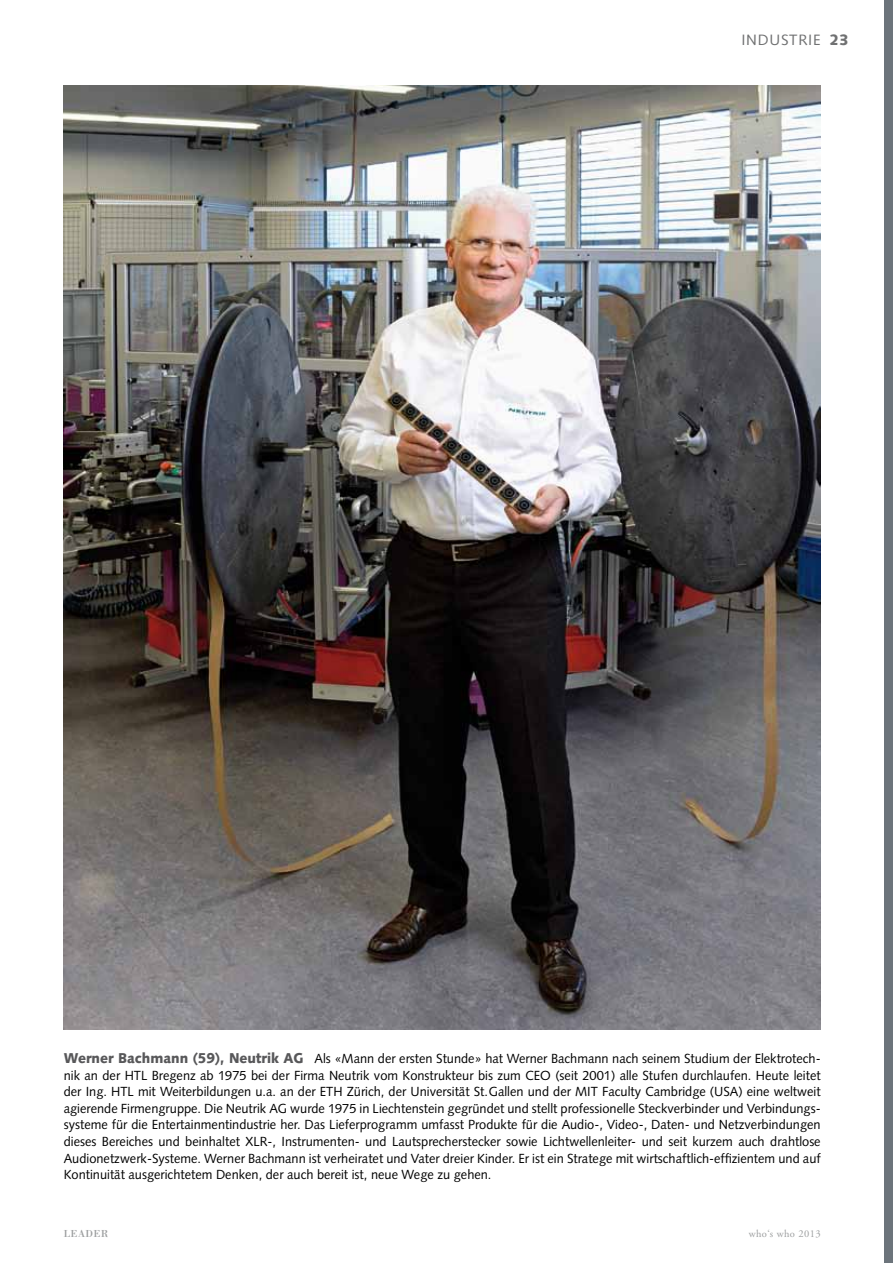
<style>
.page{position:relative;width:893px;height:1263px;background:#fff}
.page>*{position:absolute;margin:0;border:0;box-sizing:border-box;transform-origin:0 0}
.t1{font:15px "Syntax";letter-spacing:.05em;color:#707172}
.t2{font:13.2px/16.6px "Syntax";color:#000;text-align:justify}
.t3{font:10.5px "Adobe Garamond Pro";letter-spacing:.04em;color:#9c9e9f}
.t4{font:10.5px "Bodoni";letter-spacing:.04em;color:#9c9e9f}
.s1{font-weight:900}
.s2{font-weight:900;font-size:14.25px;color:#58585a}
</style>
<div class="page">
<div style="left:884px;top:0;width:9px;height:1263px;background:#6c747b"></div>
<img style="left:64px;top:85px;width:757px;height:945px">
<p class="t1" style="left:741px;top:31px;width:109px">INDUSTRIE <span class="s1">23</span></p>
<p class="t2" style="left:64px;top:1050px;width:758px"><span class="s2">Werner Bachmann (59), Neutrik AG</span> Als «Mann der ersten Stunde» hat Werner Bachmann nach seinem Studium der Elektrotech&shy;nik an der HTL Bregenz ab 1975 bei der Firma Neutrik vom Konstrukteur bis zum CEO (seit 2001) alle Stufen durchlaufen. Heute leitet der Ing. HTL mit Weiterbildungen u.a. an der ETH Zürich, der Universität St.Gallen und der MIT Faculty Cambridge (USA) eine weltweit agierende Firmengruppe. Die Neutrik AG wurde 1975 in Liechtenstein gegründet und stellt professionelle Steckverbinder und Verbindungs&shy;systeme für die Entertainmentindustrie her. Das Lieferprogramm umfasst Produkte für die Audio-, Video-, Daten- und Netzverbindungen dieses Bereiches und beinhaltet XLR-, Instrumenten- und Lautsprecherstecker sowie Lichtwellenleiter- und seit kurzem auch drahtlose Audionetzwerk-Systeme. Werner Bachmann ist verheiratet und Vater dreier Kinder. Er ist ein Stratege mit wirtschaftlich-effizientem und auf Kontinuität ausgerichtetem Denken, der auch bereit ist, neue Wege zu gehen.</p>
<p class="t4" style="left:64px;top:1227px;width:46px">LEADER</p>
<p class="t3" style="left:749px;top:1227px;width:74px">who‘s who 2013</p>
</div>
